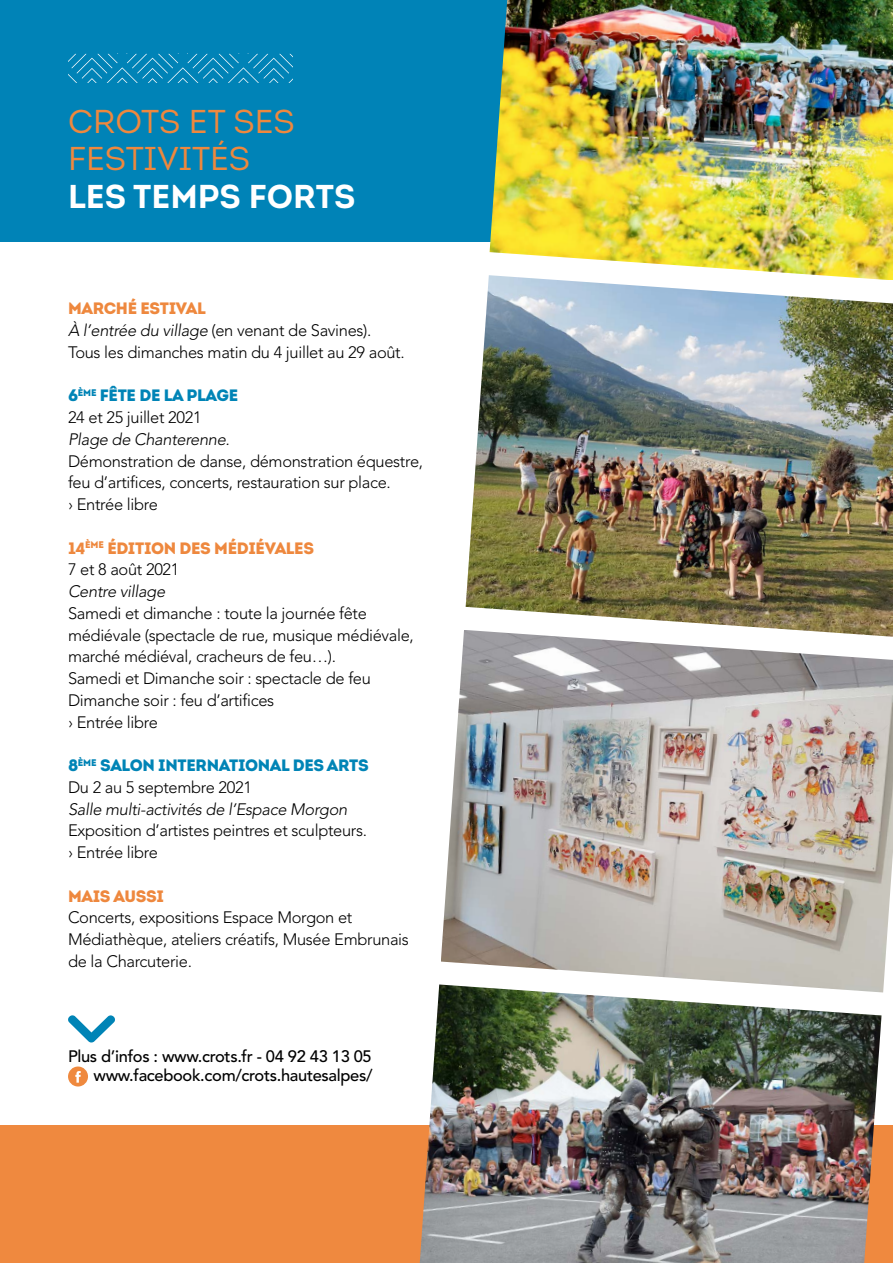
<style>
.page{position:relative;width:893px;height:1263px;background:#fff}
.page>*{position:absolute;margin:0;border:0;box-sizing:border-box;transform-origin:0 0}
.t1{font:33px/37.5px "Intro Book Caps";color:#ee883e}
.t2{font:33px "Intro Bold Caps";color:#fff}
.t3{font:300 16.5px/21.8px "Avenir LT Std";letter-spacing:-.02em;color:#000}
.t4{font:500 16.5px/19.5px "Avenir LT Std";letter-spacing:-.02em;color:#000;text-align:right}
.t5{font:italic 300 16.5px "Avenir LT Std";letter-spacing:-.02em;color:#000}
.t6{font:16.5px "Intro Black Caps";letter-spacing:-.02em;color:#ee883e}
.t7{font:16.5px "Intro Black Caps";letter-spacing:-.02em;color:#0084b6}
.s1{font-style:italic}
</style>
<div class="page">
<div style="left:0;top:0;width:893px;height:242px;background:#0083b7"></div>
<svg style="left:68px;top:54px;width:225px;height:29px"></svg>
<div style="left:0;top:1126px;width:893px;height:137px;background:#ef893f"></div>
<img style="left:490px;top:0;width:403px;height:275px">
<img style="left:466px;top:275px;width:427px;height:355px">
<img style="left:441px;top:630px;width:452px;height:362px">
<img style="left:420px;top:984px;width:461px;height:279px">
<svg style="left:68px;top:1015px;width:47px;height:27px"></svg>
<svg style="left:68px;top:1066px;width:20px;height:20px"></svg>
<h1 class="t1" style="left:68px;top:103px;width:228px">CROTS ET SES<br>FESTIVITÉS</h1>
<h1 class="t2" style="left:68px;top:175px;width:289px">LES TEMPS FORTS</h1>
<p class="t6" style="left:68px;top:298px;width:139px">MARCHÉ ESTIVAL</p>
<p class="t3" style="left:68px;top:320px;width:338px"><span class="s1">À l’entrée du village</span> (en venant de Savines).<br>Tous les dimanches matin du 4 juillet au 29 août.</p>
<p class="t7" style="left:68px;top:385px;width:172px">6<sup>ÈME</sup> FÊTE DE LA PLAGE</p>
<p class="t3" style="left:68px;top:407px;width:135px">24 et 25 juillet 2021</p>
<p class="t5" style="left:68px;top:429px;width:163px">Plage de Chanterenne.</p>
<p class="t3" style="left:68px;top:450px;width:357px">Démonstration de danse, démonstration équestre, feu d’artifices, concerts, restauration sur place.<br>› Entrée libre</p>
<p class="t6" style="left:68px;top:537px;width:248px">14<sup>ÈME</sup> ÉDITION DES MÉDIÉVALES</p>
<p class="t3" style="left:68px;top:559px;width:113px">7 et 8 août 2021</p>
<p class="t5" style="left:68px;top:582px;width:99px">Centre village</p>
<p class="t3" style="left:68px;top:602px;width:347px">Samedi et dimanche : toute la journée fête médiévale (spectacle de rue, musique médiévale, marché médiéval, cracheurs de feu…).<br>Samedi et Dimanche soir : spectacle de feu Dimanche soir : feu d’artifices<br>› Entrée libre</p>
<p class="t7" style="left:68px;top:754px;width:302px">8<sup>ÈME</sup> SALON INTERNATIONAL DES ARTS</p>
<p class="t3" style="left:68px;top:776px;width:185px">Du 2 au 5 septembre 2021</p>
<p class="t5" style="left:68px;top:799px;width:281px">Salle multi-activités de l’Espace Morgon</p>
<p class="t3" style="left:68px;top:820px;width:301px">Exposition d’artistes peintres et sculpteurs. › Entrée libre</p>
<p class="t6" style="left:68px;top:885px;width:97px">MAIS AUSSI</p>
<p class="t3" style="left:68px;top:907px;width:342px">Concerts, expositions Espace Morgon et<br>Médiathèque, ateliers créatifs, Musée Embrunais de la Charcuterie.</p>
<p class="t4" style="left:68px;top:1047px;width:306px">Plus d’infos : www.crots.fr - 04 92 43 13 05 www.facebook.com/crots.hautesalpes/</p>
</div>
